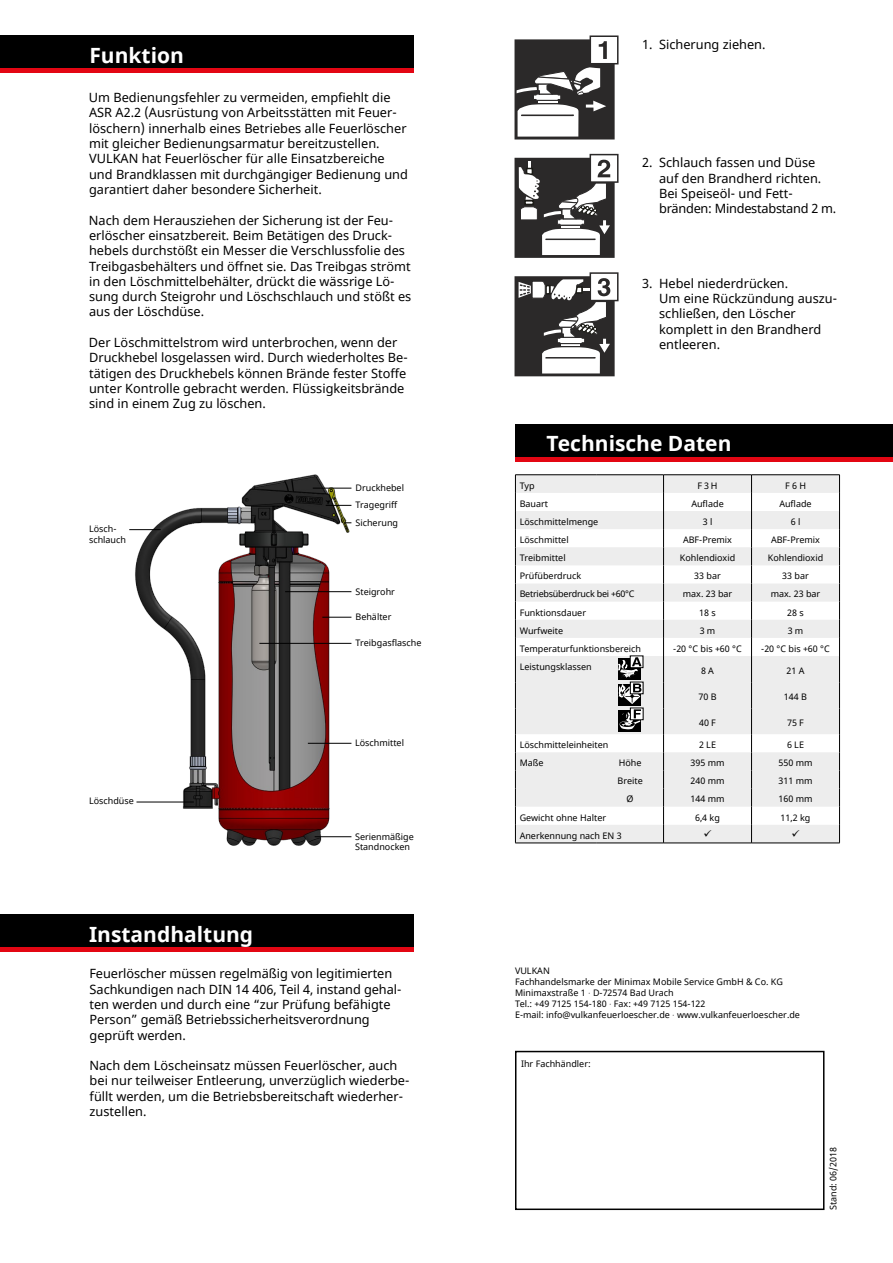
<style>
.page{position:relative;width:893px;height:1263px;background:#fff}
.page>*{position:absolute;margin:0;border:0;box-sizing:border-box;transform-origin:0 0}
.t1{font:700 21px "Noto Sans";color:#fff}
.t2{font:12.75px/15.3px "Noto Sans";color:#000}
.t3{font:9px/10.8px "Noto Sans";color:#000}
.t4{font:9px "Noto Sans";letter-spacing:-.025em;color:#000}
.s1{font-family:"Frutiger CE";font-weight:300}
</style>
<div class="page">
<div style="left:0;top:944px;width:414px;height:8px;background:#e30613"></div>
<div style="left:0;top:914px;width:414px;height:33px;background:#000"></div>
<div style="left:515px;top:454px;width:378px;height:7px;background:#e30613"></div>
<div style="left:515px;top:424px;width:378px;height:33px;background:#000"></div>
<div style="left:0;top:66px;width:413px;height:7px;background:#e30613"></div>
<div style="left:0;top:35px;width:413px;height:33px;background:#000"></div>
<hr style="left:515px;top:474px;width:82px;height:1px;background:#000">
<hr style="left:597px;top:474px;width:66px;height:1px;background:#000">
<hr style="left:663px;top:474px;width:88px;height:1px;background:#000">
<hr style="left:751px;top:474px;width:89px;height:1px;background:#000">
<hr style="left:515px;top:843px;width:82px;height:1px;background:#000">
<hr style="left:597px;top:843px;width:66px;height:1px;background:#000">
<hr style="left:663px;top:843px;width:88px;height:1px;background:#000">
<hr style="left:751px;top:843px;width:89px;height:1px;background:#000">
<div style="left:515px;top:1051px;width:309px;height:159px;border:2px solid #000"></div>
<img style="left:129px;top:474px;width:223px;height:372px">
<hr style="left:136px;top:802px;width:58px;height:1px;background:#000">
<hr style="left:129px;top:529px;width:32px;height:1px;background:#000">
<svg style="left:322px;top:617px;width:29px;height:1px"></svg>
<hr style="left:308px;top:743px;width:43px;height:1px;background:#000">
<hr style="left:259px;top:643px;width:92px;height:1px;background:#000">
<hr style="left:313px;top:488px;width:38px;height:1px;background:#000">
<svg style="left:326px;top:505px;width:25px;height:1px"></svg>
<hr style="left:285px;top:591px;width:66px;height:1px;background:#000">
<hr style="left:315px;top:836px;width:36px;height:1px;background:#000">
<div style="left:515px;top:40px;width:99px;height:99px;background:#2b2929"></div>
<div style="left:514px;top:39px;width:101px;height:100px;border:2px solid #2b2929"></div>
<div style="left:590px;top:36px;width:28px;height:28px;background:#fff"></div>
<div style="left:590px;top:35px;width:28px;height:29px;border:2px solid #2b2929"></div>
<svg style="left:599px;top:41px;width:8px;height:18px"></svg>
<svg style="left:517px;top:67px;width:89px;height:70px"></svg>
<div style="left:515px;top:158px;width:99px;height:99px;background:#2b2929"></div>
<div style="left:514px;top:158px;width:101px;height:100px;border:2px solid #2b2929"></div>
<div style="left:590px;top:155px;width:28px;height:27px;background:#fff"></div>
<div style="left:590px;top:154px;width:28px;height:29px;border:2px solid #2b2929"></div>
<svg style="left:519px;top:160px;width:91px;height:95px"></svg>
<div style="left:515px;top:277px;width:99px;height:99px;background:#2b2929"></div>
<div style="left:514px;top:276px;width:101px;height:100px;border:2px solid #2b2929"></div>
<div style="left:590px;top:273px;width:28px;height:28px;background:#fff"></div>
<div style="left:590px;top:272px;width:28px;height:29px;border:2px solid #2b2929"></div>
<svg style="left:519px;top:278px;width:91px;height:95px"></svg>
<svg style="left:515px;top:475px;width:325px;height:368px"></svg>
<h1 class="t1" style="left:89px;top:41px;width:96px">Funktion</h1>
<p class="t2" style="left:89px;top:90px;width:321px">Um Bedienungsfehler zu vermeiden, empfiehlt die ASR A2.2 (Ausrüstung von Arbeitsstätten mit Feuer&shy;löschern) innerhalb eines Betriebes alle Feuerlöscher mit gleicher Bedienungsarmatur bereitzustellen.<br>VULKAN hat Feuerlöscher für alle Einsatzbereiche und Brandklassen mit durchgängiger Bedienung und garantiert daher besondere Sicherheit.</p>
<p class="t2" style="left:89px;top:213px;width:324px">Nach dem Herausziehen der Sicherung ist der Feu&shy;erlöscher einsatzbereit. Beim Betätigen des Druck&shy;hebels durchstößt ein Messer die Verschlussfolie des Treibgasbehälters und öffnet sie. Das Treibgas strömt in den Löschmittelbehälter, drückt die wässrige Lö&shy;sung durch Steigrohr und Löschschlauch und stößt es aus der Löschdüse.</p>
<p class="t2" style="left:89px;top:335px;width:320px">Der Löschmittelstrom wird unterbrochen, wenn der Druckhebel losgelassen wird. Durch wiederholtes Be&shy;tätigen des Druckhebels können Brände fester Stoffe unter Kontrolle gebracht werden. Flüssigkeitsbrände sind in einem Zug zu löschen.</p>
<p class="t3" style="left:89px;top:523px;width:39px">Lösch&shy;schlauch</p>
<p class="t3" style="left:89px;top:796px;width:46px">Löschdüse</p>
<h1 class="t1" style="left:89px;top:919px;width:166px">Instandhaltung</h1>
<p class="t3" style="left:355px;top:479px;width:50px;line-height:17.4px">Druckhebel<br>Tragegriff<br>Sicherung</p>
<p class="t3" style="left:355px;top:586px;width:41px">Steigrohr</p>
<p class="t3" style="left:355px;top:612px;width:37px">Behälter</p>
<p class="t3" style="left:355px;top:638px;width:67px">Treibgasflasche</p>
<p class="t3" style="left:355px;top:738px;width:50px">Löschmittel</p>
<p class="t3" style="left:355px;top:831px;width:60px">Serienmäßige<br>Standnocken</p>
<p class="t2" style="left:642px;top:37px;width:125px">1. Sicherung ziehen.</p>
<p class="t2" style="left:659px;top:156px;width:179px;text-indent:-17px">2. Schlauch fassen und Düse auf den Brandherd richten.<br>Bei Speiseöl- und Fett&shy;bränden: Mindestabstand 2 m.</p>
<p class="t2" style="left:659px;top:276px;width:180px;text-indent:-17px">3. Hebel niederdrücken.<br>Um eine Rückzündung auszu&shy;schließen, den Löscher komplett in den Brandherd entleeren.</p>
<h1 class="t1" style="left:546px;top:429px;width:187px">Technische Daten</h1>
<p class="t3" style="left:520px;top:480px;width:17px">Typ</p>
<p class="t3" style="left:698px;top:480px;width:21px">F 3 H</p>
<p class="t3" style="left:785px;top:480px;width:22px">F 6 H</p>
<p class="t3" style="left:520px;top:498px;width:30px">Bauart</p>
<p class="t3" style="left:691px;top:498px;width:34px">Auflade</p>
<p class="t3" style="left:779px;top:498px;width:34px">Auflade</p>
<p class="t3" style="left:520px;top:516px;width:80px">Löschmittelmenge</p>
<p class="t3" style="left:703px;top:516px;width:11px">3 l</p>
<p class="t3" style="left:791px;top:516px;width:11px">6 l</p>
<p class="t3" style="left:520px;top:535px;width:50px">Löschmittel</p>
<p class="t3" style="left:683px;top:535px;width:50px">ABF-Premix</p>
<p class="t3" style="left:771px;top:535px;width:50px">ABF-Premix</p>
<p class="t3" style="left:520px;top:553px;width:47px">Treibmittel</p>
<p class="t3" style="left:680px;top:553px;width:57px">Kohlendioxid</p>
<p class="t3" style="left:768px;top:553px;width:57px">Kohlendioxid</p>
<p class="t3" style="left:520px;top:571px;width:63px">Prüfüberdruck</p>
<p class="t3" style="left:694px;top:571px;width:28px">33 bar</p>
<p class="t3" style="left:782px;top:571px;width:28px">33 bar</p>
<p class="t4" style="left:520px;top:588px;width:116px">Betriebsüberdruck bei +60°C</p>
<p class="t3" style="left:683px;top:589px;width:51px">max. 23 bar</p>
<p class="t3" style="left:771px;top:589px;width:51px">max. 23 bar</p>
<p class="t3" style="left:520px;top:607px;width:68px">Funktionsdauer</p>
<p class="t3" style="left:699px;top:607px;width:18px">18 s</p>
<p class="t3" style="left:787px;top:607px;width:18px">28 s</p>
<p class="t3" style="left:520px;top:625px;width:45px">Wurfweite</p>
<p class="t3" style="left:700px;top:625px;width:17px">3 m</p>
<p class="t3" style="left:788px;top:625px;width:17px">3 m</p>
<p class="t3" style="left:520px;top:643px;width:123px">Temperaturfunktionsbereich</p>
<p class="t3" style="left:673px;top:643px;width:70px">-20 °C bis +60 °C</p>
<p class="t3" style="left:761px;top:643px;width:70px">-20 °C bis +60 °C</p>
<p class="t3" style="left:520px;top:661px;width:74px">Leistungsklassen</p>
<p class="t3" style="left:701px;top:666px;width:15px">8 A</p>
<p class="t3" style="left:786px;top:666px;width:20px">21 A</p>
<p class="t3" style="left:698px;top:692px;width:20px">70 B</p>
<p class="t3" style="left:784px;top:692px;width:25px">144 B</p>
<p class="t3" style="left:699px;top:718px;width:18px">40 F</p>
<p class="t3" style="left:787px;top:718px;width:18px">75 F</p>
<p class="t3" style="left:520px;top:740px;width:90px">Löschmitteleinheiten</p>
<p class="t3" style="left:699px;top:740px;width:19px">2 LE</p>
<p class="t3" style="left:787px;top:740px;width:19px">6 LE</p>
<p class="t3" style="left:520px;top:758px;width:25px">Maße</p>
<p class="t3" style="left:619px;top:758px;width:24px">Höhe</p>
<p class="t3" style="left:690px;top:758px;width:36px">395 mm</p>
<p class="t3" style="left:778px;top:758px;width:36px">550 mm</p>
<p class="t3" style="left:618px;top:776px;width:27px">Breite</p>
<p class="t3" style="left:690px;top:776px;width:36px">240 mm</p>
<p class="t3" style="left:778px;top:776px;width:36px">311 mm</p>
<p class="t3" style="left:627px;top:794px;width:9px">Ø</p>
<p class="t3" style="left:690px;top:794px;width:36px">144 mm</p>
<p class="t3" style="left:778px;top:794px;width:36px">160 mm</p>
<p class="t3" style="left:520px;top:812px;width:88px">Gewicht ohne Halter</p>
<p class="t3" style="left:695px;top:812px;width:26px">6,4 kg</p>
<p class="t3" style="left:781px;top:812px;width:31px">11,2 kg</p>
<p class="t3" style="left:520px;top:830px;width:104px">Anerkennung nach EN 3</p>
<p class="t3" style="left:515px;top:966px;width:287px">VULKAN<br>Fachhandelsmarke der Minimax Mobile Service GmbH &amp; Co. KG Minimaxstraße 1 <span class="s1">·</span> D-72574 Bad Urach<br>Tel.: +49 7125 154-180 <span class="s1">·</span> Fax: +49 7125 154-122<br>E-mail: info@vulkanfeuerloescher.de <span class="s1">·</span> www.vulkanfeuerloescher.de</p>
<p class="t2" style="left:89px;top:966px;width:314px">Feuerlöscher müssen regelmäßig von legitimierten Sachkundigen nach DIN 14 406, Teil 4, instand gehal&shy;ten werden und durch eine “zur Prüfung befähigte Person” gemäß Betriebssicherheitsverordnung geprüft werden.</p>
<p class="t2" style="left:89px;top:1058px;width:322px">Nach dem Löscheinsatz müssen Feuerlöscher, auch bei nur teilweiser Entleerung, unverzüglich wiederbe&shy;füllt werden, um die Betriebsbereitschaft wiederher&shy;zustellen.</p>
<p class="t3" style="left:521px;top:1058px;width:71px">Ihr Fachhändler:</p>
<p class="t3" style="left:828px;top:1210px;width:64px;rotate:-90deg">Stand: 06/2018</p>
</div>
